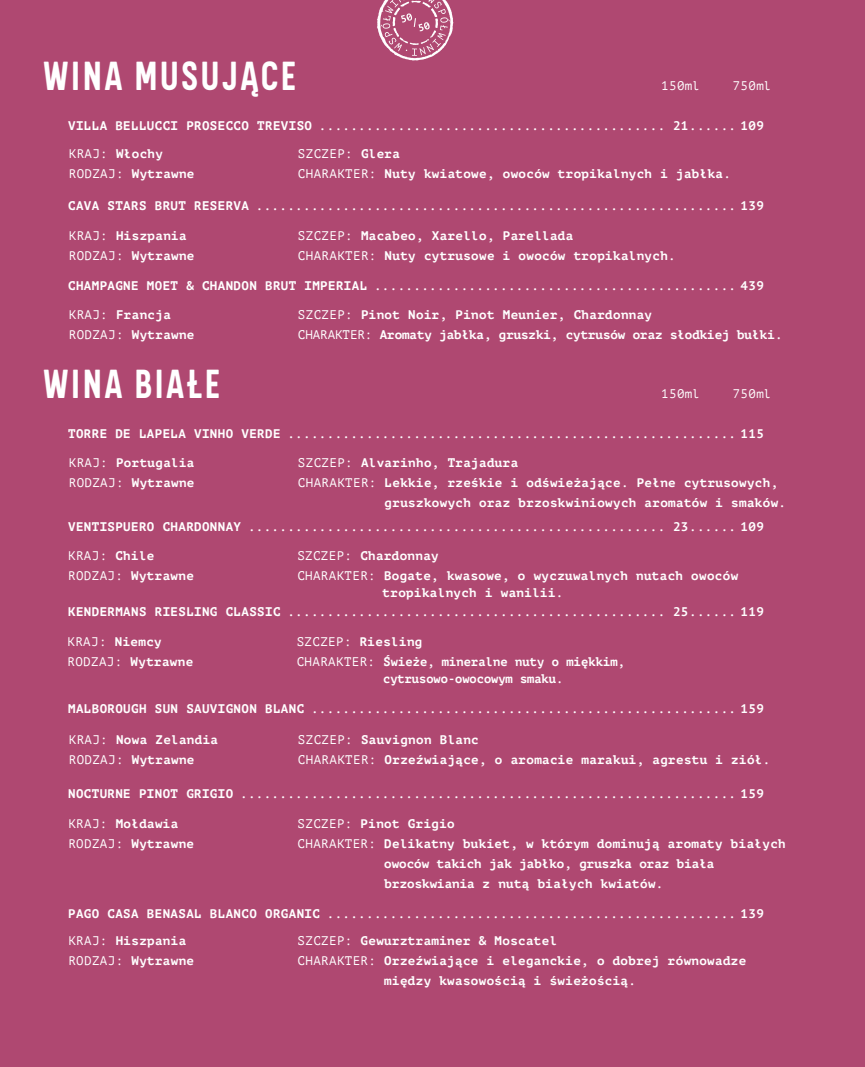
<style>
.page{position:relative;width:865px;height:1067px;background:#af4871}
.page>*{position:absolute;margin:0;border:0;box-sizing:border-box;transform-origin:0 0}
.pozycje{font:700 40px "Kelpt A3";letter-spacing:.05em;color:#fff}
.pozycje-2{font:700 12.5px "PT Mono";letter-spacing:.03em;color:#fff}
.pozycje-3{font:700 12.5px/20px "PT Mono";color:#fff}
.pozycje-4{font:700 12.5px "PT Mono";letter-spacing:-.005em;color:#fff}
.pozycje-5{font:12.5px "PT Mono";letter-spacing:.03em;color:#fff}
.pozycje-6{font:700 12.5px "PT Mono";letter-spacing:.01em;color:#fff;scale:.96 1}
.pozycje-7{font:700 12.5px "PT Mono";color:#fff;scale:.96 1}
.s1{font-weight:400}
.s2{font-weight:700}
</style>
<div class="page">
<svg style="left:377px;top:0;width:76px;height:61px"></svg>
<p class="pozycje" style="left:43px;top:52px;width:255px">WINA MUSUJĄCE</p>
<p class="pozycje-5" style="left:661px;top:79px;width:41px">150ml</p>
<p class="pozycje-5" style="left:732px;top:79px;width:41px">750ml</p>
<p class="pozycje-2" style="left:68px;top:118px;width:697px">VILLA BELLUCCI PROSECCO TREVISO ............................................ 21...... 109</p>
<p class="pozycje-2" style="left:69px;top:147px;width:96px"><span class="s1">KRAJ:</span> Włochy</p>
<p class="pozycje-2" style="left:69px;top:167px;width:127px"><span class="s1">RODZAJ:</span> Wytrawne</p>
<p class="pozycje-5" style="left:298px;top:147px;width:103px">SZCZEP: <span class="s2">Glera</span></p>
<p class="pozycje-2" style="left:298px;top:167px;width:434px"><span class="s1">CHARAKTER:</span> Nuty kwiatowe, owoców tropikalnych i jabłka.</p>
<p class="pozycje-2" style="left:68px;top:198px;width:697px">CAVA STARS BRUT RESERVA ............................................................. 139</p>
<p class="pozycje-2" style="left:69px;top:228px;width:119px"><span class="s1">KRAJ:</span> Hiszpania</p>
<p class="pozycje-2" style="left:69px;top:248px;width:127px"><span class="s1">RODZAJ:</span> Wytrawne</p>
<p class="pozycje-2" style="left:298px;top:228px;width:277px"><span class="s1">SZCZEP:</span> Macabeo, Xarello, Parellada</p>
<p class="pozycje-2" style="left:298px;top:248px;width:379px"><span class="s1">CHARAKTER:</span> Nuty cytrusowe i owoców tropikalnych.</p>
<p class="pozycje-2" style="left:68px;top:278px;width:697px">CHAMPAGNE MOET &amp; CHANDON BRUT IMPERIAL .............................................. 439</p>
<p class="pozycje-2" style="left:69px;top:307px;width:103px"><span class="s1">KRAJ:</span> Francja</p>
<p class="pozycje-2" style="left:69px;top:327px;width:127px"><span class="s1">RODZAJ:</span> Wytrawne</p>
<p class="pozycje-2" style="left:298px;top:307px;width:355px"><span class="s1">SZCZEP:</span> Pinot Noir, Pinot Meunier, Chardonnay</p>
<p class="pozycje-4" style="left:298px;top:327px;width:486px"><span class="s1">CHARAKTER:</span> Aromaty jabłka, gruszki, cytrusów oraz słodkiej bułki.</p>
<p class="pozycje" style="left:43px;top:359px;width:179px">WINA BIAŁE</p>
<p class="pozycje-5" style="left:661px;top:386px;width:41px">150ml</p>
<p class="pozycje-5" style="left:732px;top:386px;width:41px">750ml</p>
<p class="pozycje-2" style="left:68px;top:426px;width:697px">TORRE DE LAPELA VINHO VERDE ......................................................... 115</p>
<p class="pozycje-2" style="left:69px;top:455px;width:127px"><span class="s1">KRAJ:</span> Portugalia</p>
<p class="pozycje-2" style="left:69px;top:475px;width:127px"><span class="s1">RODZAJ:</span> Wytrawne</p>
<p class="pozycje-2" style="left:298px;top:455px;width:222px"><span class="s1">SZCZEP:</span> Alvarinho, Trajadura</p>
<p class="pozycje-2" style="left:298px;top:475px;width:481px"><span class="s1">CHARAKTER:</span> Lekkie, rześkie i odświeżające. Pełne cytrusowych,</p>
<p class="pozycje-2" style="left:384px;top:495px;width:403px">gruszkowych oraz brzoskwiniowych aromatów i smaków.</p>
<p class="pozycje-2" style="left:68px;top:519px;width:697px">VENTISPUERO CHARDONNAY ..................................................... 23...... 109</p>
<p class="pozycje-5" style="left:68px;top:548px;width:88px">KRAJ: <span class="s2">Chile</span></p>
<p class="pozycje-2" style="left:68px;top:567px;width:127px"><span class="s1">RODZAJ:</span> Wytrawne</p>
<p class="pozycje-2" style="left:297px;top:547px;width:143px"><span class="s1">SZCZEP:</span> Chardonnay</p>
<p class="pozycje-2" style="left:297px;top:567px;width:442px"><span class="s1">CHARAKTER:</span> Bogate, kwasowe, o wyczuwalnych nutach owoców</p>
<p class="pozycje-2" style="left:382px;top:585px;width:182px">tropikalnych i wanilii.</p>
<p class="pozycje-2" style="left:68px;top:604px;width:697px">KENDERMANS RIESLING CLASSIC ................................................ 25...... 119</p>
<p class="pozycje-2" style="left:68px;top:634px;width:96px"><span class="s1">KRAJ:</span> Niemcy</p>
<p class="pozycje-2" style="left:68px;top:654px;width:127px"><span class="s1">RODZAJ:</span> Wytrawne</p>
<p class="pozycje-2" style="left:297px;top:634px;width:127px"><span class="s1">SZCZEP:</span> Riesling</p>
<p class="pozycje-6" style="left:297px;top:654px;width:343px"><span class="s1">CHARAKTER:</span> Świeże, mineralne nuty o miękkim,</p>
<p class="pozycje-7" style="left:383px;top:671px;width:189px">cytrusowo-owocowym smaku.</p>
<p class="pozycje-2" style="left:68px;top:701px;width:697px">MALBOROUGH SUN SAUVIGNON BLANC ...................................................... 159</p>
<p class="pozycje-2" style="left:69px;top:731px;width:151px"><span class="s1">KRAJ:</span> Nowa Zelandia</p>
<p class="pozycje-2" style="left:69px;top:751px;width:127px"><span class="s1">RODZAJ:</span> Wytrawne</p>
<p class="pozycje-2" style="left:298px;top:731px;width:182px"><span class="s1">SZCZEP:</span> Sauvignon Blanc</p>
<p class="pozycje-2" style="left:298px;top:751px;width:474px"><span class="s1">CHARAKTER:</span> Orzeźwiające, o aromacie marakui, agrestu i ziół.</p>
<p class="pozycje-2" style="left:68px;top:786px;width:697px">NOCTURNE PINOT GRIGIO ............................................................... 159</p>
<p class="pozycje-2" style="left:68px;top:816px;width:111px"><span class="s1">KRAJ:</span> Mołdawia</p>
<p class="pozycje-2" style="left:68px;top:836px;width:127px"><span class="s1">RODZAJ:</span> Wytrawne</p>
<p class="pozycje-2" style="left:297px;top:816px;width:159px"><span class="s1">SZCZEP:</span> Pinot Grigio</p>
<p class="pozycje-2" style="left:297px;top:836px;width:489px"><span class="s1">CHARAKTER:</span> Delikatny bukiet, w którym dominują aromaty białych</p>
<p class="pozycje-3" style="left:384px;top:853px;width:332px">owoców takich jak jabłko, gruszka oraz biała brzoskwiania z nutą białych kwiatów.</p>
<p class="pozycje-2" style="left:68px;top:906px;width:697px">PAGO CASA BENASAL BLANCO ORGANIC .................................................... 139</p>
<p class="pozycje-2" style="left:68px;top:933px;width:119px"><span class="s1">KRAJ:</span> Hiszpania</p>
<p class="pozycje-2" style="left:68px;top:953px;width:127px"><span class="s1">RODZAJ:</span> Wytrawne</p>
<p class="pozycje-2" style="left:297px;top:933px;width:261px"><span class="s1">SZCZEP:</span> Gewurztraminer &amp; Moscatel</p>
<p class="pozycje-2" style="left:297px;top:953px;width:450px"><span class="s1">CHARAKTER:</span> Orzeźwiające i eleganckie, o dobrej równowadze</p>
<p class="pozycje-2" style="left:384px;top:973px;width:253px">między kwasowością i świeżością.</p>
</div>
